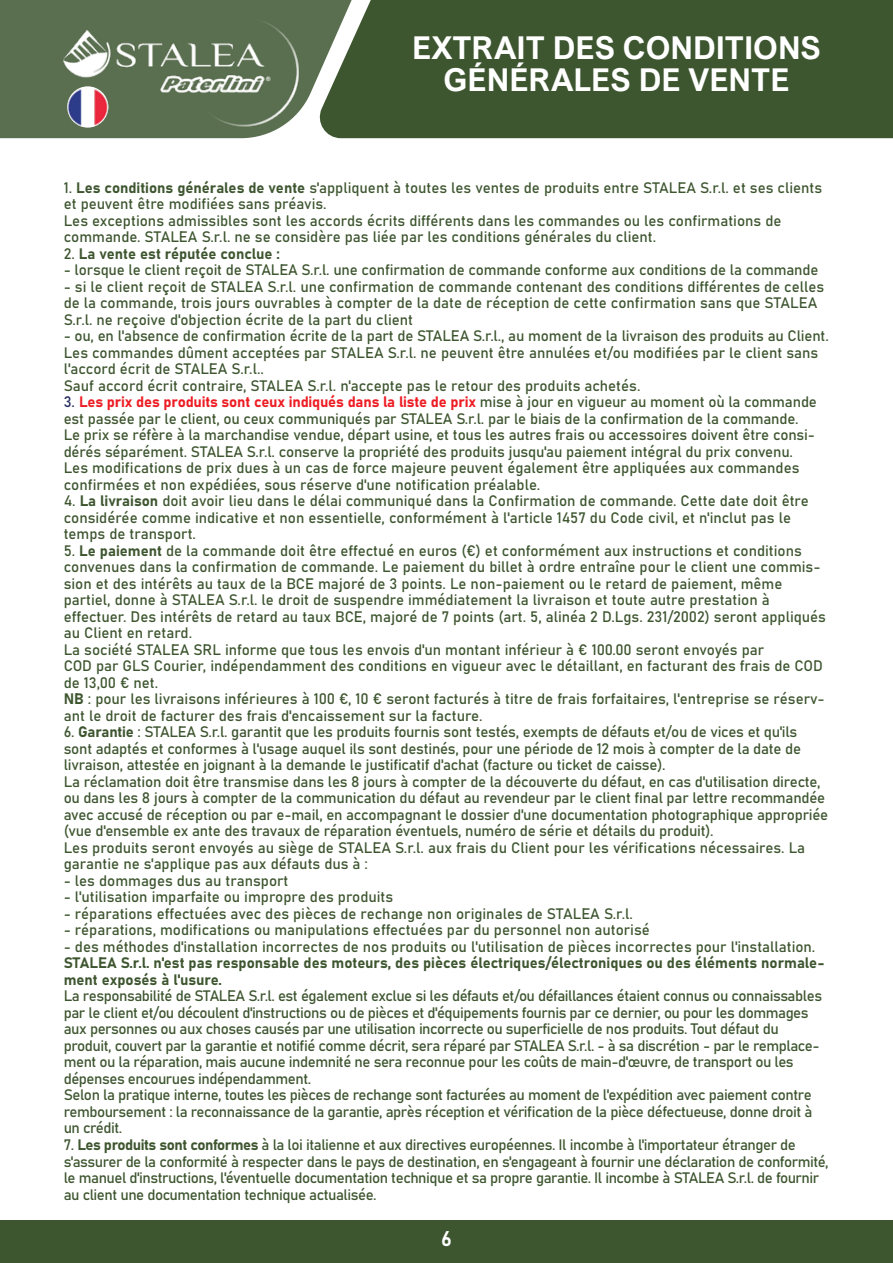
<style>
.page{position:relative;width:893px;height:1263px;background:#fff}
.page>*{position:absolute;margin:0;border:0;box-sizing:border-box;transform-origin:0 0}
.t1{font:700 31.5px/31.5px "Arial Nova";color:#fff;text-align:center}
.t2{font:21px "Bahnschrift";color:#fff}
.t3{font:15px/16.5px "Bahnschrift";letter-spacing:-.01em;color:#3e5630}
.t4{font:15px/16.5px "Bahnschrift";letter-spacing:-.03em;color:#3e5630}
.s1{color:#232b5f}
.s2{color:#ed1d24}
</style>
<div class="page">
<div style="left:0;top:1220px;width:893px;height:43px;background:#3d5630"></div>
<div style="left:356px;top:0;width:537px;height:138px;background:#3d5630"></div>
<svg style="left:0;top:0;width:356px;height:138px;background:#6c7f63"></svg>
<img style="left:55px;top:7px;width:253px;height:130px">
<img style="left:61px;top:80px;width:54px;height:54px">
<h1 class="t1" style="left:412px;top:32px;width:410px">EXTRAIT DES CONDITIONS<br>GÉNÉRALES DE VENTE</h1>
<p class="t3" style="left:64px;top:178px;width:760px">1. Les conditions générales de vente s'appliquent à toutes les ventes de produits entre STALEA S.r.l. et ses clients et peuvent être modifiées sans préavis.<br>Les exceptions admissibles sont les accords écrits différents dans les commandes ou les confirmations de commande. STALEA S.r.l. ne se considère pas liée par les conditions générales du client.</p>
<p class="t3" style="left:64px;top:244px;width:218px">2. La vente est réputée conclue :</p>
<p class="t3" style="left:64px;top:261px;width:756px">- lorsque le client reçoit de STALEA S.r.l. une confirmation de commande conforme aux conditions de la commande</p>
<p class="t3" style="left:64px;top:277px;width:762px">- si le client reçoit de STALEA S.r.l. une confirmation de commande contenant des conditions différentes de celles de la commande, trois jours ouvrables à compter de la date de réception de cette confirmation sans que STALEA<br>S.r.l. ne reçoive d'objection écrite de la part du client</p>
<p class="t3" style="left:64px;top:327px;width:766px">- ou, en l'absence de confirmation écrite de la part de STALEA S.r.l., au moment de la livraison des produits au Client.<br>Les commandes dûment acceptées par STALEA S.r.l. ne peuvent être annulées et/ou modifiées par le client sans l'accord écrit de STALEA S.r.l..<br>Sauf accord écrit contraire, STALEA S.r.l. n'accepte pas le retour des produits achetés.</p>
<p class="t3" style="left:64px;top:393px;width:755px"><span class="s1">3.</span> <span class="s2">Les prix des produits sont ceux indiqués dans la liste de prix</span> mise à jour en vigueur au moment où la commande est passée par le client, ou ceux communiqués par STALEA S.r.l. par le biais de la confirmation de la commande.<br>Le prix se réfère à la marchandise vendue, départ usine, et tous les autres frais ou accessoires doivent être consi&shy;dérés séparément. STALEA S.r.l. conserve la propriété des produits jusqu'au paiement intégral du prix convenu.<br>Les modifications de prix dues à un cas de force majeure peuvent également être appliquées aux commandes confirmées et non expédiées, sous réserve d'une notification préalable.</p>
<p class="t3" style="left:64px;top:492px;width:747px">4. La livraison doit avoir lieu dans le délai communiqué dans la Confirmation de commande. Cette date doit être considérée comme indicative et non essentielle, conformément à l'article 1457 du Code civil, et n'inclut pas le temps de transport.</p>
<p class="t3" style="left:64px;top:541px;width:764px">5. Le paiement de la commande doit être effectué en euros (€) et conformément aux instructions et conditions convenues dans la confirmation de commande. Le paiement du billet à ordre entraîne pour le client une commis&shy;sion et des intérêts au taux de la BCE majoré de 3 points. Le non-paiement ou le retard de paiement, même partiel, donne à STALEA S.r.l. le droit de suspendre immédiatement la livraison et toute autre prestation à effectuer. Des intérêts de retard au taux BCE, majoré de 7 points (art. 5, alinéa 2 D.Lgs. 231/2002) seront appliqués au Client en retard.<br>La société STALEA SRL informe que tous les envois d'un montant inférieur à € 100.00 seront envoyés par<br>COD par GLS Courier, indépendamment des conditions en vigueur avec le détaillant, en facturant des frais de COD de 13,00 € net.<br>NB : pour les livraisons inférieures à 100 €, 10 € seront facturés à titre de frais forfaitaires, l'entreprise se réserv&shy;ant le droit de facturer des frais d'encaissement sur la facture.</p>
<p class="t3" style="left:64px;top:723px;width:766px">6. Garantie : STALEA S.r.l. garantit que les produits fournis sont testés, exempts de défauts et/ou de vices et qu'ils sont adaptés et conformes à l'usage auquel ils sont destinés, pour une période de 12 mois à compter de la date de livraison, attestée en joignant à la demande le justificatif d'achat (facture ou ticket de caisse).<br>La réclamation doit être transmise dans les 8 jours à compter de la découverte du défaut, en cas d'utilisation directe, ou dans les 8 jours à compter de la communication du défaut au revendeur par le client final par lettre recommandée avec accusé de réception ou par e-mail, en accompagnant le dossier d'une documentation photographique appropriée (vue d'ensemble ex ante des travaux de réparation éventuels, numéro de série et détails du produit).<br>Les produits seront envoyés au siège de STALEA S.r.l. aux frais du Client pour les vérifications nécessaires. La garantie ne s'applique pas aux défauts dus à :</p>
<p class="t3" style="left:64px;top:871px;width:226px">- les dommages dus au transport</p>
<p class="t3" style="left:64px;top:888px;width:331px">- l'utilisation imparfaite ou impropre des produits</p>
<p class="t3" style="left:64px;top:904px;width:571px">- réparations effectuées avec des pièces de rechange non originales de STALEA S.r.l.</p>
<p class="t3" style="left:64px;top:921px;width:588px">- réparations, modifications ou manipulations effectuées par du personnel non autorisé</p>
<p class="t4" style="left:64px;top:937px;width:762px">- des méthodes d'installation incorrectes de nos produits ou l'utilisation de pièces incorrectes pour l'installation.<br>STALEA S.r.l. n'est pas responsable des moteurs, des pièces électriques/électroniques ou des éléments normale&shy;ment exposés à l'usure.<br>La responsabilité de STALEA S.r.l. est également exclue si les défauts et/ou défaillances étaient connus ou connaissables par le client et/ou découlent d'instructions ou de pièces et d'équipements fournis par ce dernier, ou pour les dommages aux personnes ou aux choses causés par une utilisation incorrecte ou superficielle de nos produits. Tout défaut du produit, couvert par la garantie et notifié comme décrit, sera réparé par STALEA S.r.l. - à sa discrétion - par le remplace&shy;ment ou la réparation, mais aucune indemnité ne sera reconnue pour les coûts de main-d'œuvre, de transport ou les dépenses encourues indépendamment.<br>Selon la pratique interne, toutes les pièces de rechange sont facturées au moment de l'expédition avec paiement contre remboursement : la reconnaissance de la garantie, après réception et vérification de la pièce défectueuse, donne droit à un crédit.</p>
<p class="t4" style="left:64px;top:1135px;width:766px">7. Les produits sont conformes à la loi italienne et aux directives européennes. Il incombe à l'importateur étranger de s'assurer de la conformité à respecter dans le pays de destination, en s'engageant à fournir une déclaration de conformité, le manuel d'instructions, l'éventuelle documentation technique et sa propre garantie. Il incombe à STALEA S.r.l. de fournir au client une documentation technique actualisée.</p>
<h2 class="t2" style="left:441px;top:1223px;width:12px">6</h2>
</div>
